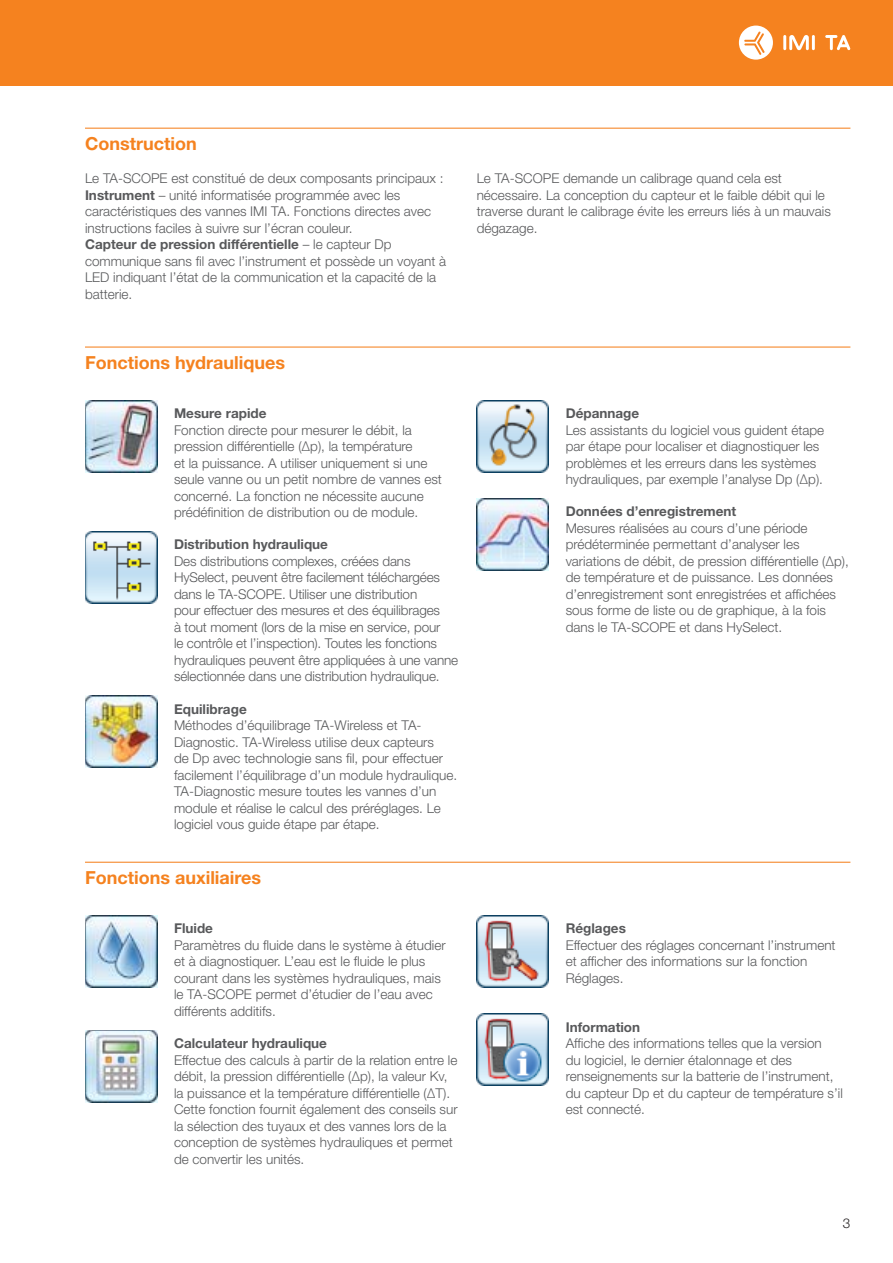
<style>
.page{position:relative;width:893px;height:1263px;background:#fff}
.page>*{position:absolute;margin:0;border:0;box-sizing:border-box;transform-origin:0 0}
.t1{font:700 18px "Helvetica Neue LT Std";color:#f5821f}
.t2{font:300 13.5px/16.5px "Helvetica Neue LT Std";color:#58595b}
.t3{font:700 13.5px "Helvetica Neue LT Std";color:#58595b}
.t4{font:300 13.5px "Helvetica Neue LT Std";color:#231f20}
.s1{font-weight:700}
</style>
<div class="page">
<div style="left:0;top:0;width:893px;height:85px;background:#f5821f"></div>
<hr style="left:783px;top:35px;width:3px;height:15px;background:#fff">
<hr style="left:812px;top:35px;width:3px;height:15px;background:#fff">
<svg style="left:789px;top:35px;width:20px;height:15px"></svg>
<svg style="left:825px;top:35px;width:25px;height:15px"></svg>
<svg style="left:739px;top:26px;width:34px;height:34px"></svg>
<hr style="left:85px;top:128px;width:765px;height:1px;background:#f5821f">
<hr style="left:85px;top:347px;width:765px;height:1px;background:#f5821f">
<hr style="left:85px;top:862px;width:765px;height:1px;background:#f5821f">
<img style="left:85px;top:400px;width:72px;height:72px">
<img style="left:85px;top:531px;width:72px;height:72px">
<img style="left:85px;top:696px;width:72px;height:72px">
<img style="left:477px;top:400px;width:72px;height:72px">
<img style="left:477px;top:498px;width:72px;height:72px">
<img style="left:85px;top:915px;width:72px;height:72px">
<img style="left:85px;top:1030px;width:72px;height:72px">
<img style="left:477px;top:915px;width:72px;height:72px">
<img style="left:477px;top:1014px;width:72px;height:72px">
<h1 class="t1" style="left:85px;top:137px;width:113px">Construction</h1>
<p class="t2" style="left:85px;top:172px;width:363px">Le TA-SCOPE est constitué de deux composants principaux :<br><span class="s1">Instrument</span> – unité informatisée programmée avec les caractéristiques des vannes IMI TA. Fonctions directes avec instructions faciles à suivre sur l’écran couleur.<br><span class="s1">Capteur de pression différentielle</span> – le capteur Dp communique sans fil avec l’instrument et possède un voyant à LED indiquant l’état de la communication et la capacité de la batterie.</p>
<p class="t2" style="left:477px;top:172px;width:356px">Le TA-SCOPE demande un calibrage quand cela est nécessaire. La conception du capteur et le faible débit qui le traverse durant le calibrage évite les erreurs liés à un mauvais dégazage.</p>
<h1 class="t1" style="left:85px;top:356px;width:201px">Fonctions hydrauliques</h1>
<p class="t3" style="left:174px;top:408px;width:94px">Mesure rapide</p>
<p class="t2" style="left:174px;top:423px;width:269px">Fonction directe pour mesurer le débit, la pression différentielle (Δp), la température<br>et la puissance. A utiliser uniquement si une seule vanne ou un petit nombre de vannes est concerné. La fonction ne nécessite aucune prédéfinition de distribution ou de module.</p>
<p class="t3" style="left:174px;top:540px;width:155px">Distribution hydraulique</p>
<p class="t2" style="left:174px;top:554px;width:286px">Des distributions complexes, créées dans HySelect, peuvent être facilement téléchargées dans le TA-SCOPE. Utiliser une distribution<br>pour effectuer des mesures et des équilibrages<br>à tout moment (lors de la mise en service, pour<br>le contrôle et l’inspection). Toutes les fonctions hydrauliques peuvent être appliquées à une vanne sélectionnée dans une distribution hydraulique.</p>
<p class="t3" style="left:174px;top:704px;width:74px">Equilibrage</p>
<p class="t2" style="left:174px;top:719px;width:285px">Méthodes d’équilibrage TA-Wireless et TA-Diagnostic. TA-Wireless utilise deux capteurs<br>de Dp avec technologie sans fil, pour effectuer facilement l’équilibrage d’un module hydraulique.<br>TA-Diagnostic mesure toutes les vannes d’un module et réalise le calcul des préréglages. Le logiciel vous guide étape par étape.</p>
<h1 class="t1" style="left:85px;top:871px;width:178px">Fonctions auxiliaires</h1>
<p class="t3" style="left:174px;top:924px;width:40px">Fluide</p>
<p class="t2" style="left:174px;top:938px;width:273px">Paramètres du fluide dans le système à étudier et à diagnostiquer. L’eau est le fluide le plus courant dans les systèmes hydrauliques, mais le TA-SCOPE permet d’étudier de l’eau avec différents additifs.</p>
<p class="t3" style="left:174px;top:1038px;width:154px">Calculateur hydraulique</p>
<p class="t2" style="left:174px;top:1053px;width:285px">Effectue des calculs à partir de la relation entre le débit, la pression différentielle (Δp), la valeur Kv, la puissance et la température différentielle (ΔT).<br>Cette fonction fournit également des conseils sur la sélection des tuyaux et des vannes lors de la conception de systèmes hydrauliques et permet de convertir les unités.</p>
<p class="t3" style="left:566px;top:408px;width:75px">Dépannage</p>
<p class="t2" style="left:566px;top:423px;width:260px">Les assistants du logiciel vous guident étape par étape pour localiser et diagnostiquer les problèmes et les erreurs dans les systèmes hydrauliques, par exemple l’analyse Dp (Δp).</p>
<p class="t3" style="left:566px;top:507px;width:172px">Données d’enregistrement</p>
<p class="t2" style="left:566px;top:521px;width:285px">Mesures réalisées au cours d’une période prédéterminée permettant d’analyser les variations de débit, de pression différentielle (Δp), de température et de puissance. Les données d’enregistrement sont enregistrées et affichées sous forme de liste ou de graphique, à la fois dans le TA-SCOPE et dans HySelect.</p>
<p class="t3" style="left:566px;top:924px;width:62px">Réglages</p>
<p class="t2" style="left:566px;top:938px;width:271px">Effectuer des réglages concernant l’instrument et afficher des informations sur la fonction<br>Réglages.</p>
<p class="t3" style="left:566px;top:1022px;width:76px">Information</p>
<p class="t2" style="left:566px;top:1037px;width:279px">Affiche des informations telles que la version<br>du logiciel, le dernier étalonnage et des renseignements sur la batterie de l’instrument, du capteur Dp et du capteur de température s’il est connecté.</p>
<p class="t4" style="left:843px;top:1218px;width:9px">3</p>
</div>
